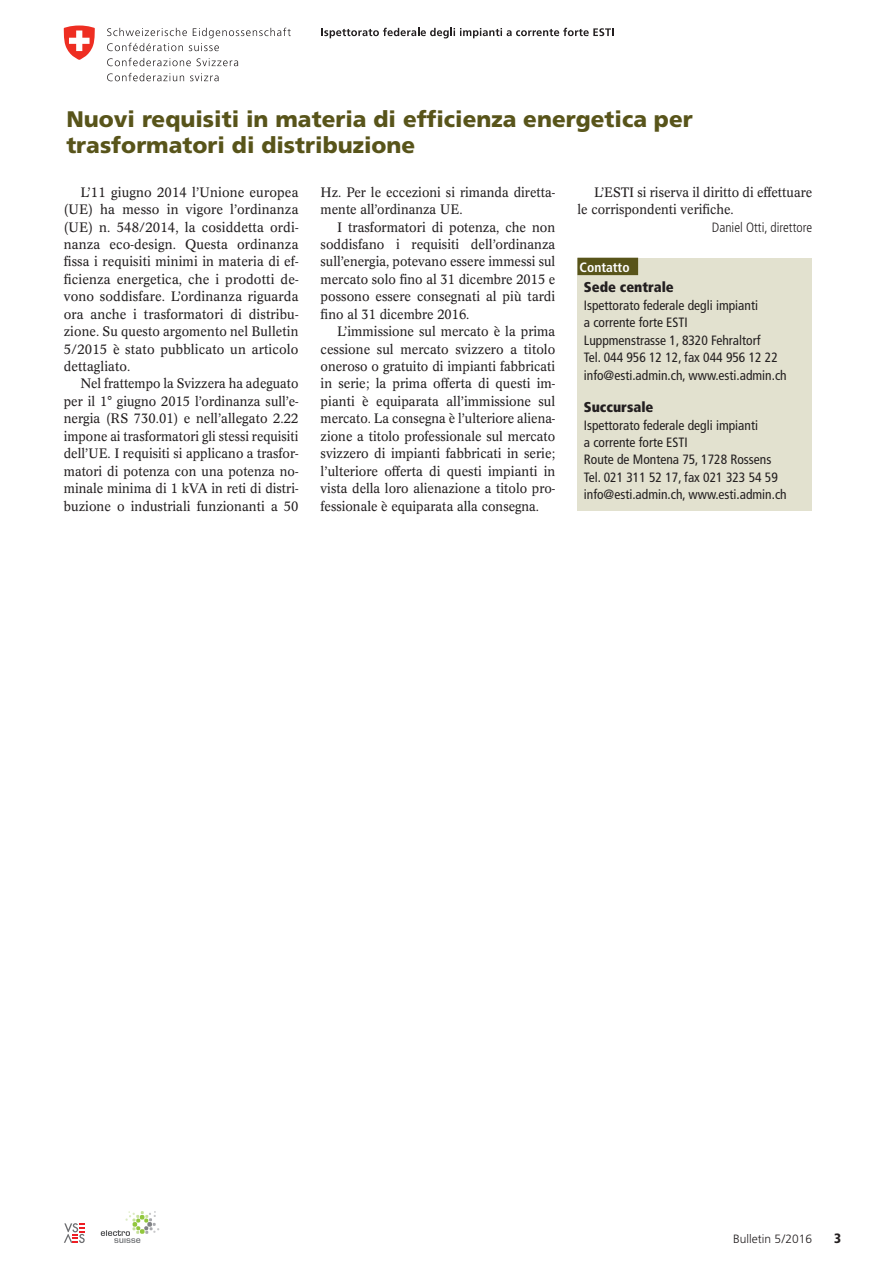
<style>
.page{position:relative;width:893px;height:1263px;background:#fff}
.page>*{position:absolute;margin:0;border:0;box-sizing:border-box;transform-origin:0 0}
.t1{font:900 22.5px/26.1px "Frutiger LT Std";color:#58541a}
.t2{font:900 condensed 14.25px "Frutiger LT Std";color:#231f20}
.t3{font:13.5px/17.4px "Concorde BQ";color:#231f20;text-align:justify;scale:.96 1}
.t4{font:13.5px/17.4px "Concorde BQ";color:#231f20;text-align:justify}
.t5{font:condensed 13.5px/17.4px "Frutiger LT Std";color:#231f20}
.t6{font:13.5px/17.4px "Concorde BQ";color:#231f20;text-align:justify;scale:.94 1}
.t7{font:13.5px/17.4px "Concorde BQ";color:#231f20;scale:.95 1}
.t8{font:300 condensed 13.5px "Frutiger LT Std";color:#231f20}
.t9{font:700 condensed 13.5px "Frutiger LT Std";color:#fff}
.t10{font:900 condensed 13.5px "Frutiger LT Std";color:#231f20}
.t11{font:300 12px "Frutiger LT Std";color:#231f20}
</style>
<div class="page">
<svg style="left:107px;top:28px;width:184px;height:23px"></svg>
<svg style="left:107px;top:58px;width:84px;height:8px"></svg>
<svg style="left:197px;top:58px;width:41px;height:8px"></svg>
<svg style="left:107px;top:73px;width:77px;height:8px"></svg>
<svg style="left:190px;top:73px;width:29px;height:8px"></svg>
<svg style="left:64px;top:26px;width:31px;height:34px"></svg>
<svg style="left:321px;top:28px;width:292px;height:10px"></svg>
<svg style="left:64px;top:1223px;width:21px;height:20px"></svg>
<svg style="left:101px;top:1211px;width:58px;height:32px"></svg>
<div style="left:577px;top:258px;width:235px;height:252px;background:#e2e1cf"></div>
<div style="left:577px;top:258px;width:61px;height:17px;background:#58541a"></div>
<h1 class="t1" style="left:66px;top:106px;width:628px">Nuovi requisiti in materia di efficienza energetica per trasformatori di distribuzione</h1>
<p class="t4" style="left:64px;top:183px;width:236px;text-indent:17px">L’11 giugno 2014 l’Unione europea (UE) ha messo in vigore l’ordinanza (UE) n. 548/2014, la cosiddetta ordi&shy;nanza eco-design. Questa ordinanza fissa i requisiti minimi in materia di ef&shy;ficienza energetica, che i prodotti de&shy;vono soddisfare. L’ordinanza riguarda ora anche i trasformatori di distribu&shy;zione. Su questo argomento nel Bulletin 5/2015 è stato pubblicato un articolo dettagliato.</p>
<p class="t6" style="left:64px;top:375px;width:251px;text-indent:17px">Nel frattempo la Svizzera ha adeguato per il 1° giugno 2015 l’ordinanza sull’e&shy;nergia (RS 730.01) e nell’allegato 2.22 impone ai trasformatori gli stessi requisiti dell’UE. I requisiti si applicano a trasfor&shy;matori di potenza con una potenza no&shy;minale minima di 1 kVA in reti di distri&shy;buzione o industriali funzionanti a 50</p>
<p class="t7" style="left:321px;top:183px;width:249px">Hz. Per le eccezioni si rimanda diretta&shy;mente all’ordinanza UE.</p>
<p class="t3" style="left:321px;top:218px;width:246px;text-indent:17px">I trasformatori di potenza, che non soddisfano i requisiti dell’ordinanza sull’energia, potevano essere immessi sul mercato solo fino al 31 dicembre 2015 e possono essere consegnati al più tardi fino al 31 dicembre 2016.</p>
<p class="t3" style="left:321px;top:323px;width:246px;text-indent:17px">L’immissione sul mercato è la prima cessione sul mercato svizzero a titolo oneroso o gratuito di impianti fabbricati in serie; la prima offerta di questi im&shy;pianti è equiparata all’immissione sul mercato. La consegna è l’ulteriore aliena&shy;zione a titolo professionale sul mercato svizzero di impianti fabbricati in serie; l’ulteriore offerta di questi impianti in vista della loro alienazione a titolo pro&shy;fessionale è equiparata alla consegna.</p>
<p class="t7" style="left:577px;top:183px;width:249px;text-indent:17px">L’ESTI si riserva il diritto di effettuare le corrispondenti verifiche.</p>
<p class="t8" style="left:712px;top:219px;width:102px">Daniel Otti, direttore</p>
<p class="t9" style="left:580px;top:259px;width:52px">Contatto</p>
<p class="t2" style="left:584px;top:279px;width:92px">Sede centrale</p>
<p class="t5" style="left:584px;top:297px;width:204px">Ispettorato federale degli impianti<br>a corrente forte ESTI<br>Luppmenstrasse 1, 8320 Fehraltorf<br>Tel. 044 956 12 12, fax 044 956 12 22 info@esti.admin.ch, www.esti.admin.ch</p>
<p class="t2" style="left:584px;top:398px;width:71px">Succursale</p>
<p class="t5" style="left:584px;top:416px;width:204px">Ispettorato federale degli impianti<br>a corrente forte ESTI<br>Route de Montena 75, 1728 Rossens Tel. 021 311 52 17, fax 021 323 54 59 info@esti.admin.ch, www.esti.admin.ch</p>
<p class="t11" style="left:733px;top:1232px;width:81px">Bulletin 5/2016</p>
<p class="t10" style="left:834px;top:1230px;width:9px">3</p>
</div>
